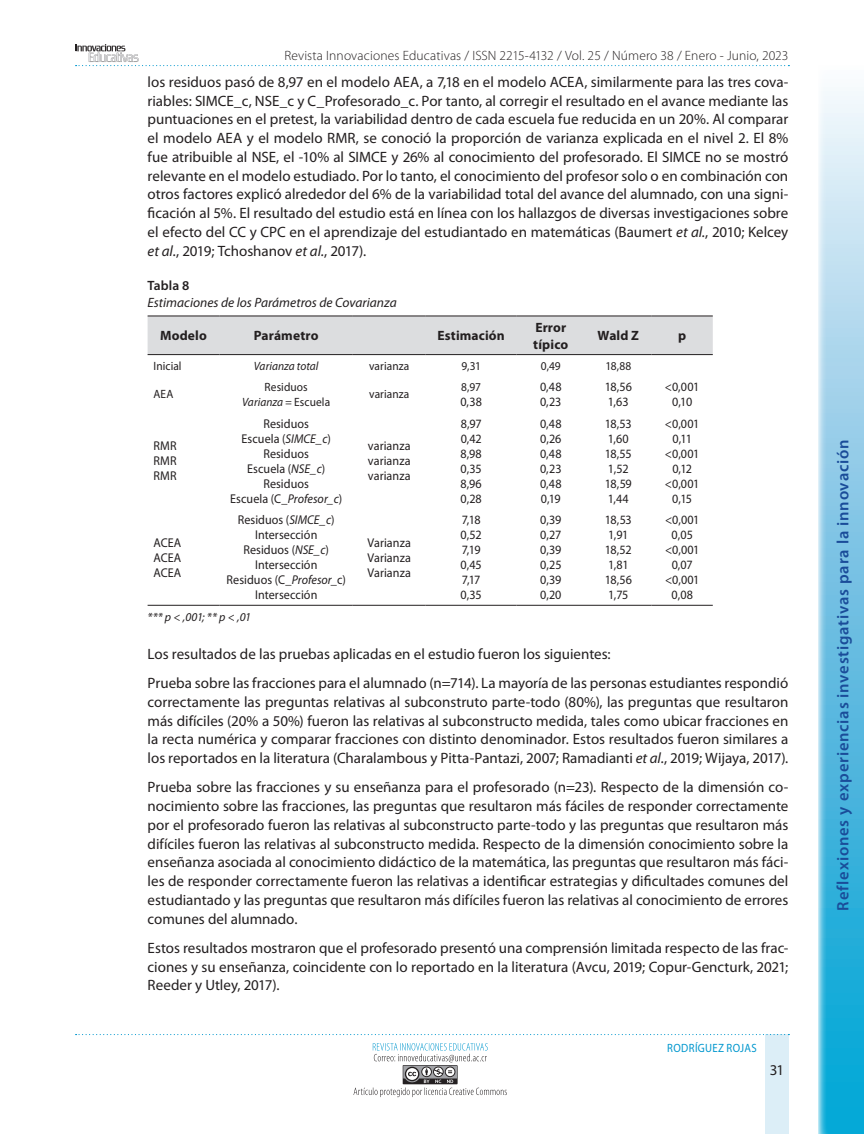
<style>
.page{position:relative;width:864px;height:1134px;background:#fff}
.page>*{position:absolute;margin:0;border:0;box-sizing:border-box;transform-origin:0 0}
.t1{font:600 16.5px "Myriad Pro";letter-spacing:.045em;color:#1a4c99}
.t2{font:15px/18.8px "Myriad Pro";color:#231f20;text-align:justify}
.t3{font:300 13.5px "Myriad Pro";letter-spacing:.01em;color:#231f20}
.t4{font:700 13.5px/16.5px "Myriad Pro";letter-spacing:.01em;color:#231f20}
.t5{font:italic 13.5px "Myriad Pro";color:#231f20}
.t6{font:600 13.5px "Myriad Pro";letter-spacing:.005em;color:#231f20}
.t7{font:12.75px/15px "Myriad Pro";letter-spacing:.005em;color:#231f20;text-align:justify;scale:.95 1}
.t8{font:12.75px/15px "Myriad Pro";letter-spacing:-.035em;color:#231f20;text-align:center;scale:.95 1}
.t9{font:12.75px/15px "Myriad Pro";letter-spacing:-.025em;color:#231f20;scale:.95 1}
.t10{font:12.75px/15px "Myriad Pro";letter-spacing:-.03em;color:#231f20;scale:.95 1}
.t11{font:12px/15px "Myriad Pro";letter-spacing:.005em;color:#231f20;text-align:center;scale:.95 1}
.t12{font:italic 12px "Myriad Pro";color:#231f20}
.t13{font:12px "Myriad Pro";letter-spacing:.03em;color:#0097ce;scale:.9 1}
.t14{font:italic 12px "Myriad Pro";color:#231f20;scale:.95 1}
.s1{font-style:italic}
</style>
<div class="page">
<svg style="left:76px;top:44px;width:713px;height:22px"></svg>
<div style="left:765px;top:1034px;width:23px;height:100px;background:#dceef7"></div>
<svg style="left:76px;top:1034px;width:713px;height:1px"></svg>
<svg style="left:354px;top:1043px;width:153px;height:54px"></svg>
<svg style="left:818px;top:91px;width:46px;height:1043px;background:#79c7e6"></svg>
<div style="left:148px;top:317px;width:565px;height:37px;background:#dcdddf"></div>
<hr style="left:148px;top:316px;width:72px;height:1px;background:#231f20">
<hr style="left:220px;top:316px;width:133px;height:1px;background:#231f20">
<hr style="left:353px;top:316px;width:73px;height:1px;background:#231f20">
<hr style="left:426px;top:316px;width:91px;height:1px;background:#231f20">
<hr style="left:517px;top:316px;width:68px;height:1px;background:#231f20">
<hr style="left:585px;top:316px;width:67px;height:1px;background:#231f20">
<hr style="left:652px;top:316px;width:61px;height:1px;background:#231f20">
<hr style="left:148px;top:354px;width:72px;height:1px;background:#231f20">
<hr style="left:220px;top:354px;width:133px;height:1px;background:#231f20">
<hr style="left:353px;top:354px;width:73px;height:1px;background:#231f20">
<hr style="left:426px;top:354px;width:91px;height:1px;background:#231f20">
<hr style="left:517px;top:354px;width:68px;height:1px;background:#231f20">
<hr style="left:585px;top:354px;width:67px;height:1px;background:#231f20">
<hr style="left:652px;top:354px;width:61px;height:1px;background:#231f20">
<hr style="left:148px;top:605px;width:72px;height:1px;background:#231f20">
<hr style="left:220px;top:605px;width:133px;height:1px;background:#231f20">
<hr style="left:353px;top:605px;width:73px;height:1px;background:#231f20">
<hr style="left:426px;top:605px;width:91px;height:1px;background:#231f20">
<hr style="left:517px;top:605px;width:68px;height:1px;background:#231f20">
<hr style="left:585px;top:605px;width:67px;height:1px;background:#231f20">
<hr style="left:652px;top:605px;width:61px;height:1px;background:#231f20">
<p class="t3" style="left:284px;top:48px;width:506px">Revista Innovaciones Educativas / ISSN 2215-4132 / Vol. 25 / Número 38 / Enero - Junio, 2023</p>
<p class="t2" style="left:148px;top:73px;width:642px">los residuos pasó de 8,97 en el modelo AEA, a 7,18 en el modelo ACEA, similarmente para las tres cova&shy;riables: SIMCE_c, NSE_c y C_Profesorado_c. Por tanto, al corregir el resultado en el avance mediante las puntuaciones en el pretest, la variabilidad dentro de cada escuela fue reducida en un 20%. Al comparar el modelo AEA y el modelo RMR, se conoció la proporción de varianza explicada en el nivel 2. El 8% fue atribuible al NSE, el -10% al SIMCE y 26% al conocimiento del profesorado. El SIMCE no se mostró relevante en el modelo estudiado. Por lo tanto, el conocimiento del profesor solo o en combinación con otros factores explicó alrededor del 6% de la variabilidad total del avance del alumnado, con una signi&shy;ficación al 5%. El resultado del estudio está en línea con los hallazgos de diversas investigaciones sobre el efecto del CC y CPC en el aprendizaje del estudiantado en matemáticas (Baumert <span class="s1">et al.</span>, 2010; Kelcey <span class="s1">et al.</span>, 2019; Tchoshanov <span class="s1">et al.</span>, 2017).</p>
<p class="t6" style="left:148px;top:278px;width:43px">Tabla 8</p>
<p class="t5" style="left:148px;top:295px;width:251px">Estimaciones de los Parámetros de Covarianza</p>
<p class="t4" style="left:160px;top:328px;width:48px">Modelo</p>
<p class="t4" style="left:254px;top:328px;width:66px">Parámetro</p>
<p class="t4" style="left:438px;top:328px;width:69px">Estimación</p>
<p class="t4" style="left:533px;top:319px;width:37px">Error típico</p>
<p class="t4" style="left:598px;top:328px;width:43px">Wald Z</p>
<p class="t4" style="left:678px;top:328px;width:10px">p</p>
<p class="t11" style="left:154px;top:358px;width:31px">Inicial</p>
<p class="t14" style="left:254px;top:359px;width:70px">Varianza total</p>
<p class="t11" style="left:369px;top:358px;width:44px">varianza</p>
<p class="t11" style="left:461px;top:358px;width:22px">9,31</p>
<p class="t11" style="left:541px;top:358px;width:23px">0,49</p>
<p class="t11" style="left:605px;top:358px;width:29px">18,88</p>
<p class="t11" style="left:154px;top:387px;width:22px">AEA</p>
<p class="t11" style="left:242px;top:380px;width:94px">Residuos<br><span class="s1">Varianza =</span> Escuela</p>
<p class="t11" style="left:369px;top:387px;width:44px">varianza</p>
<p class="t7" style="left:540px;top:380px;width:24px">0,48<br>0,23</p>
<p class="t7" style="left:605px;top:380px;width:30px">18,56<br>1,63</p>
<p class="t7" style="left:665px;top:380px;width:38px;text-align:center">&lt;0,001<br>0,10</p>
<p class="t11" style="left:461px;top:380px;width:22px">8,97</p>
<p class="t7" style="left:460px;top:394px;width:24px">0,38</p>
<p class="t7" style="left:154px;top:439px;width:26px">RMR RMR RMR</p>
<p class="t7" style="left:154px;top:535px;width:31px">ACEA ACEA ACEA</p>
<p class="t7" style="left:230px;top:416px;width:120px;text-align:center">Residuos<br>Escuela (<span class="s1">SIMCE_c</span>)<br>Residuos<br>Escuela (<span class="s1">NSE_c</span>)<br>Residuos<br>Escuela (C_<span class="s1">Profesor_c</span>)</p>
<p class="t7" style="left:227px;top:513px;width:127px;text-align:center">Residuos (<span class="s1">SIMCE_c</span>)<br>Intersección<br>Residuos (<span class="s1">NSE_c</span>)<br>Intersección<br>Residuos (C_<span class="s1">Profesor</span>_c)<br>Intersección</p>
<p class="t7" style="left:368px;top:439px;width:47px">varianza varianza varianza</p>
<p class="t7" style="left:368px;top:535px;width:47px">Varianza Varianza Varianza</p>
<p class="t7" style="left:460px;top:416px;width:24px">8,97<br>0,42<br>8,98<br>0,35<br>8,96<br>0,28</p>
<p class="t7" style="left:540px;top:416px;width:24px">0,48<br>0,26<br>0,48<br>0,23<br>0,48<br>0,19</p>
<p class="t9" style="left:605px;top:416px;width:30px">18,53<br>1,60<br>18,55<br>1,52<br>18,59<br>1,44</p>
<p class="t8" style="left:665px;top:416px;width:38px">&lt;0,001<br>0,11 &lt;0,001<br>0,12 &lt;0,001<br>0,15</p>
<p class="t7" style="left:461px;top:513px;width:24px">7,18<br>0,52<br>7,19<br>0,45<br>7,17<br>0,35</p>
<p class="t7" style="left:540px;top:513px;width:24px">0,39<br>0,27<br>0,39<br>0,25<br>0,39<br>0,20</p>
<p class="t10" style="left:605px;top:512px;width:30px">18,53<br>1,91<br>18,52<br>1,81<br>18,56<br>1,75</p>
<p class="t7" style="left:665px;top:512px;width:38px;text-align:center">&lt;0,001<br>0,05 &lt;0,001<br>0,07 &lt;0,001<br>0,08</p>
<p class="t12" style="left:148px;top:610px;width:105px">*** p &lt; ,001; ** p &lt; ,01</p>
<p class="t2" style="left:148px;top:640px;width:642px;line-height:29.2px">Los resultados de las pruebas aplicadas en el estudio fueron los siguientes:<br>Prueba sobre las fracciones para el alumnado (n=714). La mayoría de las personas estudiantes respondió</p>
<p class="t2" style="left:148px;top:693px;width:642px">correctamente las preguntas relativas al subconstruto parte-todo (80%), las preguntas que resultaron más difíciles (20% a 50%) fueron las relativas al subconstructo medida, tales como ubicar fracciones en la recta numérica y comparar fracciones con distinto denominador. Estos resultados fueron similares a los reportados en la literatura (Charalambous y Pitta-Pantazi, 2007; Ramadianti <span class="s1">et al.</span>, 2019; Wijaya, 2017).</p>
<p class="t2" style="left:148px;top:778px;width:642px">Prueba sobre las fracciones y su enseñanza para el profesorado (n=23). Respecto de la dimensión co&shy;nocimiento sobre las fracciones, las preguntas que resultaron más fáciles de responder correctamente por el profesorado fueron las relativas al subconstructo parte-todo y las preguntas que resultaron más difíciles fueron las relativas al subconstructo medida. Respecto de la dimensión conocimiento sobre la enseñanza asociada al conocimiento didáctico de la matemática, las preguntas que resultaron más fáci&shy;les de responder correctamente fueron las relativas a identificar estrategias y dificultades comunes del estudiantado y las preguntas que resultaron más difíciles fueron las relativas al conocimiento de errores comunes del alumnado.</p>
<p class="t2" style="left:148px;top:939px;width:642px">Estos resultados mostraron que el profesorado presentó una comprensión limitada respecto de las frac&shy;ciones y su enseñanza, coincidente con lo reportado en la literatura (Avcu, 2019; Copur-Gencturk, 2021; Reeder y Utley, 2017).</p>
<p class="t13" style="left:667px;top:1041px;width:101px">RODRÍGUEZ ROJAS</p>
<p class="t2" style="left:770px;top:1060px;width:16px">31</p>
<p class="t1" style="left:834px;top:911px;width:473px;rotate:-90deg">Reflexiones y experiencias investigativas para la innovación</p>
</div>
